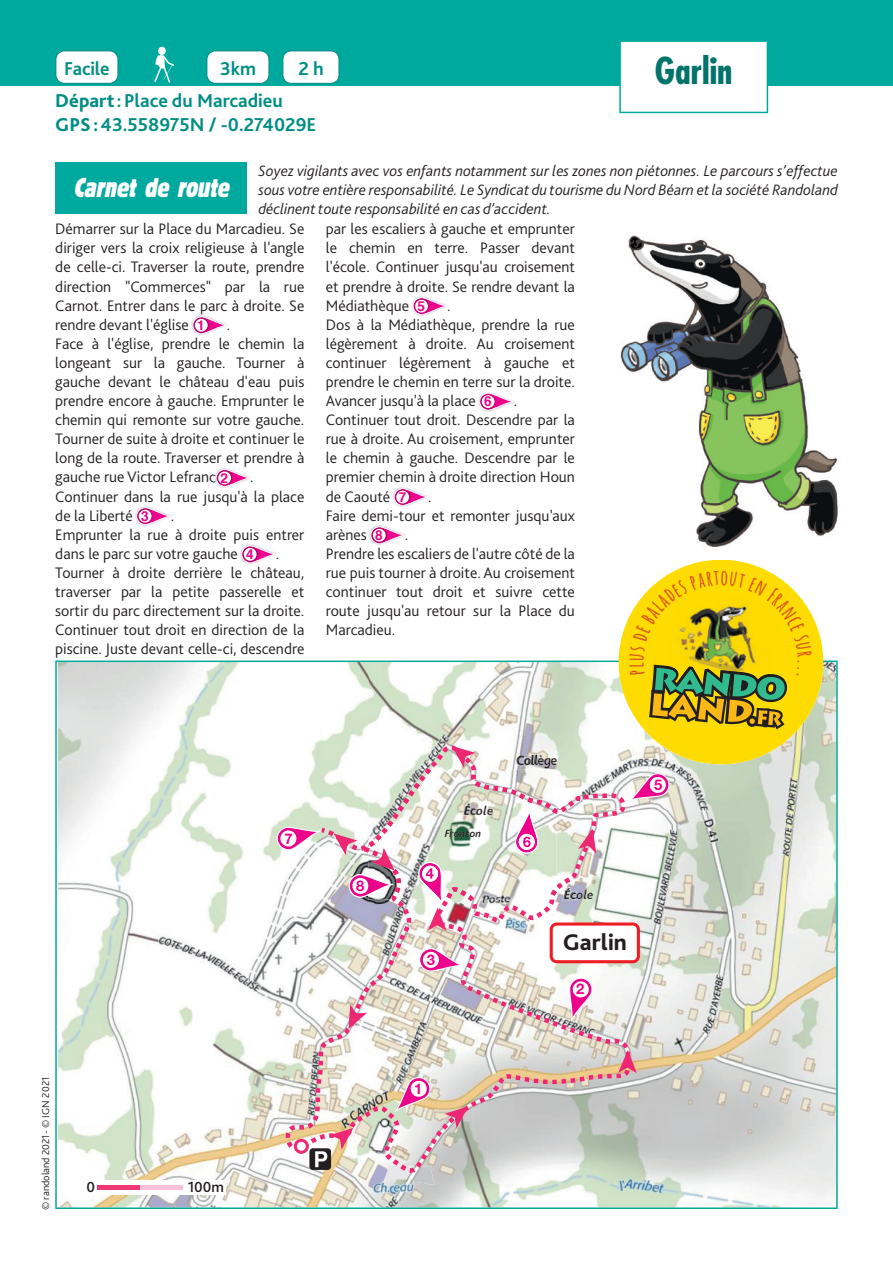
<style>
.page{position:relative;width:893px;height:1263px;background:#fff}
.page>*{position:absolute;margin:0;border:0;box-sizing:border-box;transform-origin:0 0}
.t1{font:700 condensed 36px "Futura Std";color:#00736a}
.t2{font:italic 28.5px "Block Cond FO";color:#fff}
.t3{font:800 23.85px "Bliss 2";color:#231f20}
.t4{font:700 21px "Amatic";color:#d6501c}
.t5{font:700 19.5px/24.2px "Bliss 2";color:#008e84}
.t6{font:300 15.9px/19px "Bliss 2";color:#231f20}
.t7{font:italic 300 15.75px/18.9px "Bliss 2";color:#231f20;text-align:justify}
.t8{font:500 15.3px "Bliss 2";color:#231f20}
.t9{font:700 14.7px "Helvetica Neue LT Std";color:#ed028c}
.t10{font:italic 700 14.4px "Bliss 2";color:#231f20}
.t11{font:italic 700 13.05px "Bliss 2";color:#231f20}
.t12{font:italic 700 10.95px "Bliss 2";letter-spacing:.005em;color:#231f20}
.t13{font:300 10.5px "Bliss 2";color:#231f20}
.s1{font-weight:800}
.s2{font-family:"Helvetica";font-weight:700;font-size:13.65px;color:#ed028c}
</style>
<div class="page">
<div style="left:0;top:0;width:893px;height:85px;background:#00a99d"></div>
<svg style="left:55px;top:660px;width:783px;height:549px"></svg>
<div style="left:55px;top:162px;width:192px;height:52px;background:#00a99d"></div>
<img style="left:191px;top:315px;width:37px;height:20px">
<svg style="left:193px;top:316px;width:34px;height:18px"></svg>
<img style="left:193px;top:317px;width:16px;height:16px">
<div style="left:195px;top:319px;width:13px;height:13px;background:#fff;border-radius:50%"></div>
<img style="left:221px;top:468px;width:30px;height:20px">
<svg style="left:214px;top:469px;width:36px;height:18px"></svg>
<img style="left:216px;top:469px;width:17px;height:17px">
<img style="left:217px;top:470px;width:16px;height:16px">
<div style="left:218px;top:471px;width:13px;height:13px;background:#fff;border-radius:50%"></div>
<img style="left:135px;top:506px;width:37px;height:20px">
<svg style="left:136px;top:507px;width:35px;height:18px"></svg>
<img style="left:137px;top:508px;width:16px;height:16px">
<div style="left:139px;top:510px;width:13px;height:12px;background:#fff;border-radius:50%"></div>
<img style="left:240px;top:544px;width:37px;height:20px">
<svg style="left:241px;top:545px;width:35px;height:18px"></svg>
<img style="left:242px;top:546px;width:16px;height:16px">
<div style="left:244px;top:548px;width:13px;height:13px;background:#fff;border-radius:50%"></div>
<img style="left:412px;top:296px;width:36px;height:20px">
<svg style="left:413px;top:297px;width:34px;height:18px"></svg>
<img style="left:413px;top:298px;width:1px;height:16px">
<img style="left:414px;top:298px;width:16px;height:16px">
<div style="left:415px;top:300px;width:13px;height:12px;background:#fff;border-radius:50%"></div>
<img style="left:478px;top:392px;width:37px;height:20px">
<svg style="left:479px;top:393px;width:35px;height:17px"></svg>
<img style="left:480px;top:393px;width:16px;height:1px">
<img style="left:480px;top:394px;width:16px;height:16px">
<div style="left:482px;top:395px;width:13px;height:13px;background:#fff;border-radius:50%"></div>
<img style="left:393px;top:487px;width:36px;height:20px">
<svg style="left:394px;top:488px;width:34px;height:18px"></svg>
<img style="left:394px;top:489px;width:1px;height:16px">
<img style="left:395px;top:489px;width:16px;height:16px">
<div style="left:396px;top:491px;width:13px;height:12px;background:#fff;border-radius:50%"></div>
<img style="left:369px;top:525px;width:37px;height:20px">
<svg style="left:370px;top:526px;width:35px;height:18px"></svg>
<img style="left:371px;top:527px;width:16px;height:16px">
<div style="left:373px;top:529px;width:13px;height:13px;background:#fff;border-radius:50%"></div>
<svg style="left:154px;top:47px;width:20px;height:36px"></svg>
<svg style="left:206px;top:50px;width:64px;height:34px"></svg>
<svg style="left:55px;top:50px;width:64px;height:34px"></svg>
<svg style="left:282px;top:50px;width:58px;height:34px"></svg>
<div style="left:619px;top:41px;width:149px;height:72px;background:#fff"></div>
<svg style="left:614px;top:560px;width:214px;height:209px"></svg>
<img style="left:620px;top:235px;width:218px;height:312px">
<svg style="left:629px;top:571px;width:183px;height:158px"></svg>
<p class="t5" style="left:64px;top:56px;width:47px">Facile</p>
<p class="t5" style="left:220px;top:56px;width:37px">3km</p>
<p class="t5" style="left:298px;top:55px;width:27px">2 h</p>
<h1 class="t1" style="left:655px;top:48px;width:79px">Garlin</h1>
<p class="t5" style="left:55px;top:88px;width:263px"><span class="s1">Départ</span> : Place du Marcadieu<br><span class="s1">GPS :</span>43.558975N / -0.274029E</p>
<p class="t7" style="left:258px;top:161px;width:581px">Soyez vigilants avec vos enfants notamment sur les zones non piétonnes. Le parcours s’effectue sous votre entière responsabilité. Le Syndicat du tourisme du Nord Béarn et la société Randoland déclinent toute responsabilité en cas d’accident.</p>
<h2 class="t2" style="left:74px;top:173px;width:162px">Carnet de route</h2>
<p class="t6" style="left:55px;top:219px;width:251px;text-align:justify">Démarrer sur la Place du Marcadieu. Se diriger vers la croix religieuse à l'angle de celle-ci. Traverser la route, prendre direction "Commerces" par la rue Carnot. Entrer dans le parc à droite. Se rendre devant l'église <span class="s2">1</span></p>
<p class="t6" style="left:326px;top:219px;width:251px;text-align:justify">par les escaliers à gauche et emprunter le chemin en terre. Passer devant l'école. Continuer jusqu'au croisement et prendre à droite. Se rendre devant la Médiathèque <span class="s2">5</span></p>
<p class="t6" style="left:326px;top:295px;width:251px;text-indent:121px">.<br>Dos à la Médiathèque, prendre la rue légèrement à droite. Au croisement continuer légèrement à gauche et prendre le chemin en terre sur la droite.<br>Avancer jusqu'à la place <span class="s2">6</span></p>
<p class="t6" style="left:55px;top:314px;width:251px;text-indent:172px">.<br>Face à l'église, prendre le chemin la longeant sur la gauche. Tourner à gauche devant le château d'eau puis prendre encore à gauche. Emprunter le chemin qui remonte sur votre gauche.<br>Tourner de suite à droite et continuer le long de la route. Traverser et prendre à gauche rue Victor Lefranc <span class="s2">2</span></p>
<p class="t6" style="left:326px;top:391px;width:251px;text-indent:188px">.<br>Continuer tout droit. Descendre par la rue à droite. Au croisement, emprunter le chemin à gauche. Descendre par le premier chemin à droite direction Houn de Caouté <span class="s2">7</span></p>
<p class="t6" style="left:326px;top:486px;width:251px;text-indent:102px">.<br>Faire demi-tour et remonter jusqu'aux arènes <span class="s2">8</span></p>
<p class="t6" style="left:326px;top:524px;width:251px;text-indent:79px">.<br>Prendre les escaliers de l'autre côté de la rue puis tourner à droite. Au croisement continuer tout droit et suivre cette route jusqu'au retour sur la Place du<br>Marcadieu.</p>
<p class="t6" style="left:55px;top:467px;width:251px;text-indent:195px">.<br>Continuer dans la rue jusqu'à la place de la Liberté <span class="s2">3</span></p>
<p class="t6" style="left:55px;top:505px;width:251px;text-indent:115px">.<br>Emprunter la rue à droite puis entrer dans le parc sur votre gauche <span class="s2">4</span></p>
<p class="t6" style="left:55px;top:544px;width:251px;text-indent:220px">.<br>Tourner à droite derrière le château, traverser par la petite passerelle et sortir du parc directement sur la droite.<br>Continuer tout droit en direction de la piscine. Juste devant celle-ci, descendre</p>
<p class="t9" style="left:284px;top:830px;width:10px">7</p>
<p class="t13" style="left:39px;top:1210px;width:135px;rotate:-90deg">© randoland 2021- © IGN 2 021</p>
<p class="t8" style="left:87px;top:1177px;width:10px">0</p>
<p class="t8" style="left:188px;top:1177px;width:38px">100m</p>
<p class="t9" style="left:356px;top:876px;width:10px">8</p>
<p class="t11" style="left:464px;top:802px;width:31px">École</p>
<p class="t12" style="left:445px;top:827px;width:38px">Fronton</p>
<p class="t9" style="left:427px;top:950px;width:10px">3</p>
<p class="t10" style="left:517px;top:751px;width:45px">Collège</p>
<p class="t11" style="left:564px;top:887px;width:31px">École</p>
<h3 class="t3" style="left:563px;top:927px;width:66px">Garlin</h3>
<p class="t9" style="left:576px;top:980px;width:10px">2</p>
<p class="t9" style="left:654px;top:776px;width:10px">5</p>
<p class="t9" style="left:414px;top:1080px;width:10px">1</p>
<h3 class="t4" style="left:821px;top:659px;width:6px;rotate:90deg">.</h3>
</div>
